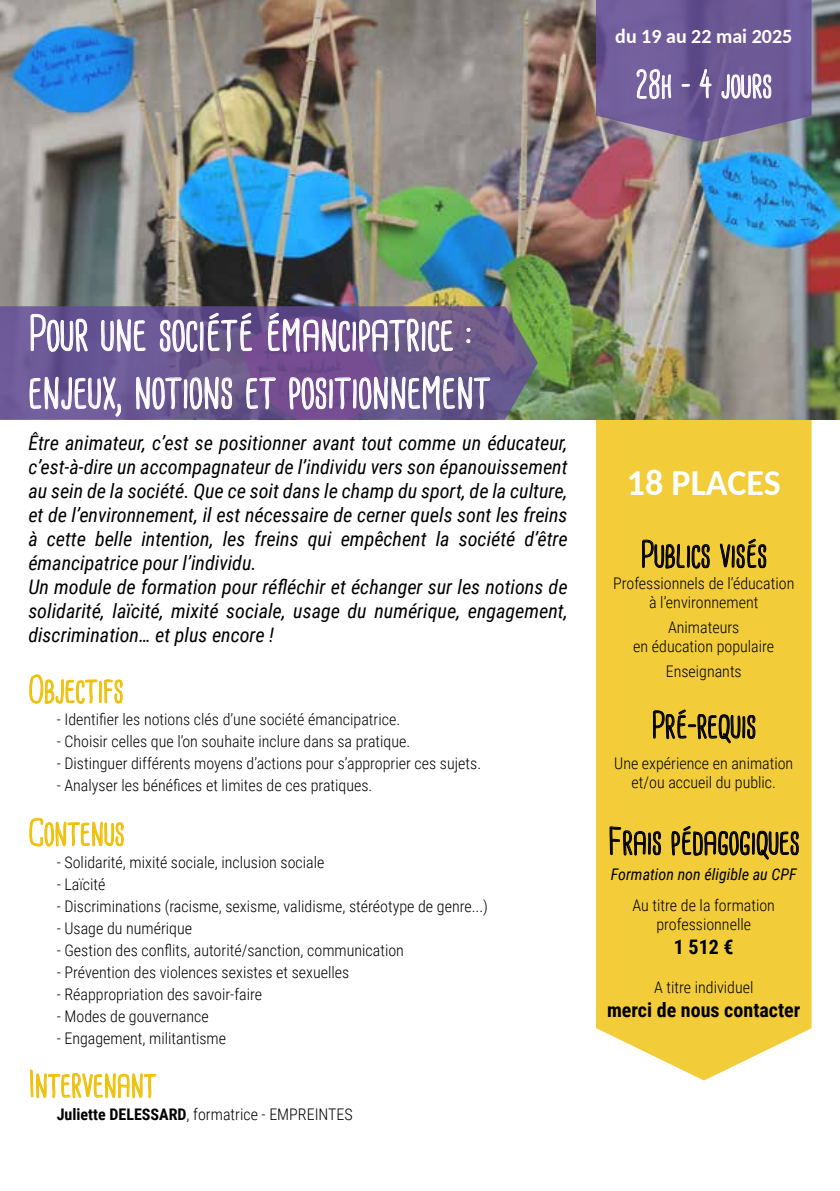
<style>
.page{position:relative;width:840px;height:1191px;background:#fff}
.page>*{position:absolute;margin:0;border:0;box-sizing:border-box;transform-origin:0 0}
.t1{font:48px/57.6px "Cardenio Modern";color:#fff}
.t2{font:36px "Cardenio Modern";color:#000}
.t3{font:36px "Cardenio Modern";color:#efc008}
.t4{font:36px "Cardenio Modern";color:#fff}
.t5{font:700 36px "Carlito";color:#fff}
.t6{font:italic 20px/24px "Roboto Condensed";color:#000}
.t7{font:700 20px "Roboto Condensed";color:#000}
.t8{font:700 20px "Carlito";color:#fff}
.t9{font:300 16px/19.2px "Roboto Condensed";color:#000;text-align:center}
.t10{font:italic 16px "Roboto Condensed";color:#000}
.s1{font-weight:700}
</style>
<div class="page">
<div style="left:595px;top:420px;width:216px;height:660px;background:#f2cc39"></div>
<img style="left:0;top:0;width:839px;height:420px">
<svg style="left:0;top:306px;width:537px;height:114px"></svg>
<svg style="left:29px;top:674px;width:94px;height:30px"></svg>
<svg style="left:30px;top:313px;width:58px;height:39px"></svg>
<svg style="left:101px;top:319px;width:45px;height:33px"></svg>
<svg style="left:159px;top:312px;width:93px;height:40px"></svg>
<svg style="left:267px;top:312px;width:186px;height:41px"></svg>
<svg style="left:466px;top:328px;width:4px;height:4px"></svg>
<svg style="left:466px;top:339px;width:4px;height:4px"></svg>
<svg style="left:29px;top:376px;width:92px;height:41px"></svg>
<svg style="left:135px;top:376px;width:97px;height:34px"></svg>
<svg style="left:246px;top:377px;width:30px;height:33px"></svg>
<svg style="left:288px;top:375px;width:202px;height:35px"></svg>
<svg style="left:29px;top:817px;width:95px;height:30px"></svg>
<svg style="left:641px;top:539px;width:68px;height:30px"></svg>
<svg style="left:718px;top:538px;width:48px;height:30px"></svg>
<svg style="left:652px;top:708px;width:103px;height:36px"></svg>
<svg style="left:608px;top:825px;width:53px;height:31px"></svg>
<svg style="left:670px;top:825px;width:128px;height:35px"></svg>
<svg style="left:30px;top:1069px;width:127px;height:29px"></svg>
<svg style="left:595px;top:0;width:216px;height:142px"></svg>
<p class="t8" style="left:615px;top:23px;width:178px">du 19 au 22 mai 2025</p>
<h2 class="t4" style="left:635px;top:64px;width:138px">28h - 4 jours</h2>
<h1 class="t1" style="left:28px;top:306px;width:463px">Pour une société émancipatrice : enjeux, notions et positionnement</h1>
<p class="t6" style="left:28px;top:430px;width:540px">Être animateur, c’est se positionner avant tout comme un éducateur, c’est-à-dire un accompagnateur de l’individu vers son épanouissement au sein de la société. Que ce soit dans le champ du sport, de la culture, et de l’environnement, il est nécessaire de cerner quels sont les freins à cette belle intention, les freins qui empêchent la société d’être émancipatrice pour l’individu.<br>Un module de formation pour réfléchir et échanger sur les notions de solidarité, laïcité, mixité sociale, usage du numérique, engagement, discrimination… et plus encore !</p>
<h2 class="t3" style="left:28px;top:668px;width:97px">Objectifs</h2>
<p class="t9" style="left:57px;top:709px;width:345px">- Identifier les notions clés d’une société émancipatrice.</p>
<p class="t9" style="left:57px;top:731px;width:355px">- Choisir celles que l’on souhaite inclure dans sa pratique.</p>
<p class="t9" style="left:57px;top:753px;width:425px">- Distinguer différents moyens d’actions pour s’approprier ces sujets.</p>
<p class="t9" style="left:57px;top:775px;width:317px">- Analyser les bénéfices et limites de ces pratiques.</p>
<h2 class="t3" style="left:28px;top:811px;width:98px">Contenus</h2>
<p class="t9" style="left:57px;top:851px;width:269px">- Solidarité, mixité sociale, inclusion sociale</p>
<p class="t9" style="left:57px;top:873px;width:50px">- Laïcité</p>
<p class="t9" style="left:57px;top:895px;width:432px">- Discriminations (racisme, sexisme, validisme, stéréotype de genre...)</p>
<p class="t9" style="left:57px;top:917px;width:137px">- Usage du numérique</p>
<p class="t9" style="left:57px;top:940px;width:348px">- Gestion des conflits, autorité/sanction, communication</p>
<p class="t9" style="left:57px;top:962px;width:294px">- Prévention des violences sexistes et sexuelles</p>
<p class="t9" style="left:57px;top:984px;width:207px">- Réappropriation des savoir-faire</p>
<p class="t9" style="left:57px;top:1006px;width:153px">- Modes de gouvernance</p>
<p class="t9" style="left:57px;top:1028px;width:171px">- Engagement, militantisme</p>
<h2 class="t3" style="left:28px;top:1063px;width:129px">Intervenant</h2>
<p class="t9" style="left:57px;top:1103px;width:297px"><span class="s1">Juliette DELESSARD</span>, formatrice - EMPREINTES</p>
<h2 class="t5" style="left:626px;top:458px;width:155px">18 PLACES</h2>
<h2 class="t2" style="left:640px;top:533px;width:128px">Publics visés</h2>
<p class="t9" style="left:612px;top:573px;width:182px">Professionnels de l’éducation à l’environnement</p>
<p class="t9" style="left:633px;top:617px;width:142px">Animateurs<br>en éducation populaire</p>
<p class="t9" style="left:665px;top:661px;width:77px">Enseignants</p>
<h2 class="t2" style="left:651px;top:704px;width:106px">Pré-requis</h2>
<p class="t9" style="left:614px;top:753px;width:180px">Une expérience en animation et/ou accueil du public.</p>
<h2 class="t2" style="left:607px;top:820px;width:193px">Frais pédagogiques</h2>
<p class="t10" style="left:610px;top:862px;width:187px">Formation non éligible au CPF</p>
<p class="t9" style="left:632px;top:895px;width:144px">Au titre de la formation professionnelle</p>
<p class="t7" style="left:673px;top:933px;width:61px">1 512 €</p>
<p class="t9" style="left:653px;top:976px;width:101px">A titre individuel</p>
<p class="t7" style="left:606px;top:995px;width:195px">merci de nous contacter</p>
</div>
